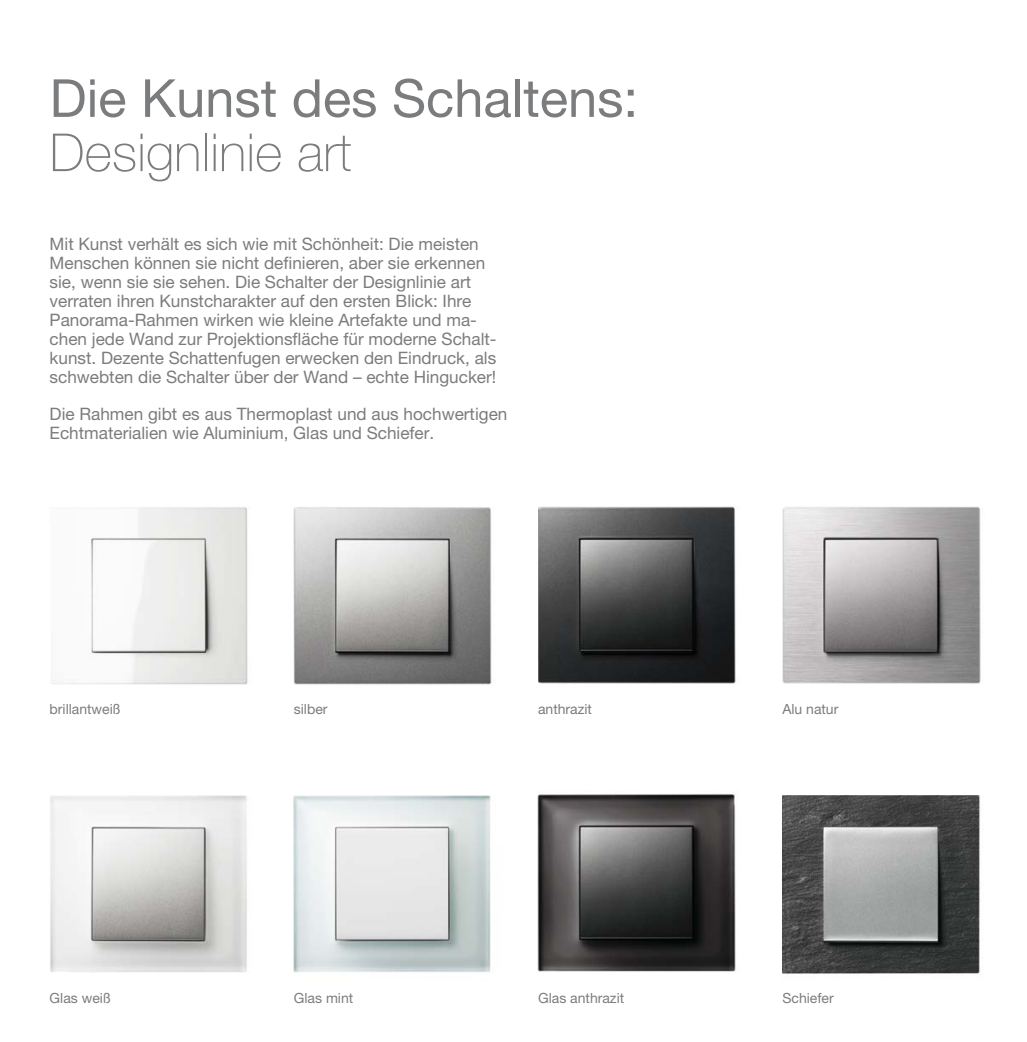
<style>
.page{position:relative;width:1027px;height:1042px;background:#fff}
.page>*{position:absolute;margin:0;border:0;box-sizing:border-box;transform-origin:0 0}
.t1{font:52.5px "Helvetica Neue LT Pro";color:#7b7c7e}
.t2{font:100 52.5px "Helvetica Neue LT Pro";color:#7b7c7e}
.t3{font:17.15px/18.9px "Helvetica Neue LT Pro";color:#7b7c7e}
.t4{font:14px "Helvetica Neue LT";color:#7b7c7e}
</style>
<div class="page">
<img style="left:50px;top:795px;width:197px;height:177px">
<img style="left:52px;top:507px;width:196px;height:178px">
<img style="left:294px;top:795px;width:197px;height:178px">
<img style="left:782px;top:795px;width:198px;height:179px">
<img style="left:294px;top:507px;width:198px;height:178px">
<img style="left:538px;top:507px;width:198px;height:177px">
<img style="left:782px;top:507px;width:199px;height:177px">
<img style="left:537px;top:794px;width:199px;height:178px">
<h1 class="t1" style="left:50px;top:67px;width:590px">Die Kunst des Schaltens:</h1>
<h1 class="t2" style="left:50px;top:122px;width:303px">Designlinie art</h1>
<p class="t3" style="left:50px;top:235px;width:448px">Mit Kunst verhält es sich wie mit Schönheit: Die meisten Menschen können sie nicht definieren, aber sie erkennen sie, wenn sie sie sehen. Die Schalter der Designlinie art verraten ihren Kunstcharakter auf den ersten Blick: Ihre Panorama-Rahmen wirken wie kleine Artefakte und ma&shy;chen jede Wand zur Projektionsfläche für moderne Schalt&shy;kunst. Dezente Schattenfugen erwecken den Eindruck, als schwebten die Schalter über der Wand – echte Hingucker!</p>
<p class="t3" style="left:50px;top:404px;width:459px">Die Rahmen gibt es aus Thermoplast und aus hochwertigen<br>Echtmaterialien wie Aluminium, Glas und Schiefer.</p>
<p class="t4" style="left:50px;top:701px;width:73px">brillantweiß</p>
<p class="t4" style="left:50px;top:989px;width:63px">Glas weiß</p>
<p class="t4" style="left:294px;top:701px;width:35px">silber</p>
<p class="t4" style="left:538px;top:701px;width:55px">anthrazit</p>
<p class="t4" style="left:782px;top:701px;width:58px">Alu natur</p>
<p class="t4" style="left:294px;top:989px;width:61px">Glas mint</p>
<p class="t4" style="left:782px;top:989px;width:53px">Schiefer</p>
<p class="t4" style="left:538px;top:989px;width:88px">Glas anthrazit</p>
</div>
